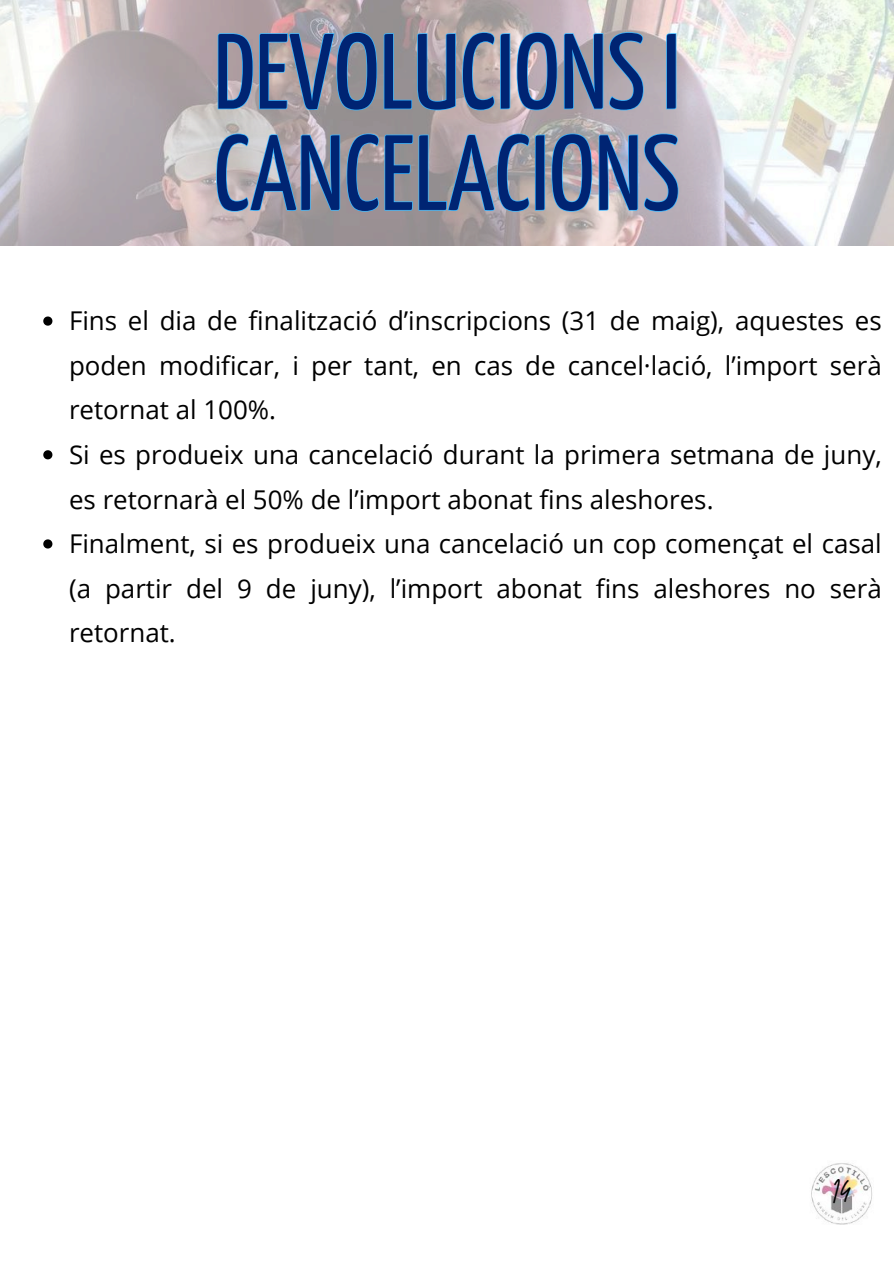
<style>
.page{position:relative;width:894px;height:1264px;background:#fff}
.page>*{position:absolute;margin:0;border:0;box-sizing:border-box;transform-origin:0 0}
.t1{font:106.5px/101.2px "Yanone Kaffeesatz";color:#002473}
.t2{font:39px "Brittany Signature";color:#000}
.t3{font:25.95px/44.5px "Open Sans";color:#000}
</style>
<div class="page">
<svg style="left:43px;top:316px;width:9px;height:9px"></svg>
<svg style="left:43px;top:450px;width:9px;height:9px"></svg>
<svg style="left:43px;top:539px;width:9px;height:9px"></svg>
<img style="left:0;top:0;width:893px;height:245px">
<svg style="left:217px;top:31px;width:460px;height:81px;background:#a1a6b2"></svg>
<svg style="left:215px;top:133px;width:464px;height:79px;background:#a1a9b6"></svg>
<img style="left:811px;top:1163px;width:61px;height:62px">
<h1 class="t1" style="left:214px;top:29px;width:468px">DEVOLUCIONS I<br>CANCELACIONS</h1>
<p class="t3" style="left:69px;top:298px;width:814px">Fins el dia de finalització d’inscripcions (31 de maig), aquestes es poden modificar, i per tant, en cas de cancel·lació, l’import serà retornat al 100%.<br>Si es produeix una cancelació durant la primera setmana de juny, es retornarà el 50% de l’import abonat fins aleshores.<br>Finalment, si es produeix una cancelació un cop començat el casal (a partir del 9 de juny), l’import abonat fins aleshores no serà retornat.</p>
<h2 class="t2" style="left:832px;top:1163px;width:20px">14</h2>
</div>
